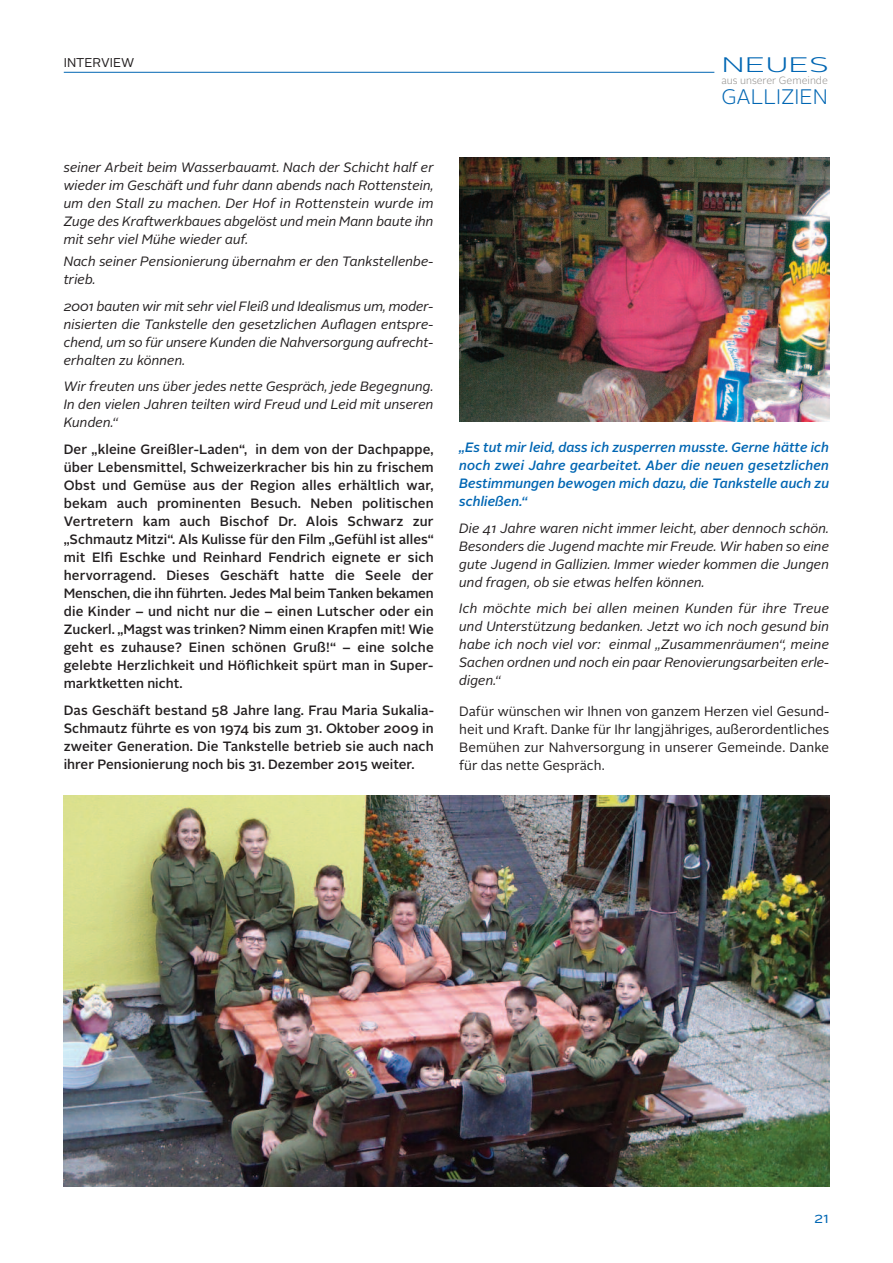
<style>
.page{position:relative;width:893px;height:1263px;background:#fff}
.page>*{position:absolute;margin:0;border:0;box-sizing:border-box;transform-origin:0 0}
.t1{font:300 21px "Alright Sans";color:#0166b3}
.t2{font:300 21px "Alright Sans";color:#0166b3;scale:1.55 1}
.t3{font:15px "Alright Sans";color:#0166b3}
.t4{font:italic 13.5px/18px "Alright Sans";letter-spacing:-.005em;color:#231f20;text-align:justify}
.t5{font:500 13.5px/18px "Alright Sans";color:#231f20;text-align:justify}
.t6{font:13.5px/18px "Alright Sans";letter-spacing:.01em;color:#231f20;text-align:justify}
.t7{font:italic 500 13.5px/18px "Alright Sans";color:#0166b3;text-align:justify}
.t8{font:12.75px "Alright Sans";color:#231f20}
.t9{font:300 10.5px "Alright Sans";color:#908e8b}
</style>
<div class="page">
<hr style="left:64px;top:72px;width:650px;height:1px;background:#0166b3">
<img style="left:459px;top:157px;width:370px;height:264px">
<img style="left:64px;top:795px;width:765px;height:391px">
<p class="t8" style="left:64px;top:58px;width:72px">INTErVIEW</p>
<p class="t4" style="left:64px;top:160px;width:371px">seiner Arbeit beim Wasserbauamt. Nach der Schicht half er wieder im Geschäft und fuhr dann abends nach Rottenstein, um den Stall zu machen. Der Hof in Rottenstein wurde im Zuge des Kraftwerkbaues abgelöst und mein Mann baute ihn mit sehr viel Mühe wieder auf.</p>
<p class="t4" style="left:64px;top:254px;width:371px">Nach seiner Pensionierung übernahm er den Tankstellenbe&shy;trieb.</p>
<p class="t4" style="left:64px;top:299px;width:371px">2001 bauten wir mit sehr viel Fleiß und Idealismus um, moder&shy;nisierten die Tankstelle den gesetzlichen Auflagen entspre&shy;chend, um so für unsere Kunden die Nahversorgung aufrecht&shy;erhalten zu können.</p>
<p class="t4" style="left:64px;top:379px;width:371px">Wir freuten uns über jedes nette Gespräch, jede Begegnung.<br>In den vielen Jahren teilten wird Freud und Leid mit unseren Kunden.“</p>
<p class="t5" style="left:64px;top:442px;width:371px">Der „kleine Greißler-Laden“, in dem von der Dachpappe, über Lebensmittel, Schweizerkracher bis hin zu frischem Obst und Gemüse aus der Region alles erhältlich war, bekam auch prominenten Besuch. Neben politischen Vertretern kam auch Bischof Dr. Alois Schwarz zur „Schmautz Mitzi“. Als Kulisse für den Film „Gefühl ist alles“ mit Elfi Eschke und Reinhard Fendrich eignete er sich hervorragend. Dieses Geschäft hatte die Seele der Menschen, die ihn führten. Jedes Mal beim Tanken bekamen die Kinder – und nicht nur die – einen Lutscher oder ein Zuckerl. „Magst was trinken? Nimm einen Krapfen mit! Wie geht es zuhause? Einen schönen Gruß!“ – eine solche gelebte Herzlichkeit und Höflichkeit spürt man in Super&shy;marktketten nicht.</p>
<p class="t5" style="left:64px;top:702px;width:372px">Das Geschäft bestand 58 Jahre lang. Frau Maria Sukalia-Schmautz führte es von 1974 bis zum 31. Oktober 2009 in zweiter Generation. Die Tankstelle betrieb sie auch nach ihrer Pensionierung noch bis 31. Dezember 2015 weiter.</p>
<h1 class="t2" style="left:721px;top:58px;width:71px">NEUES</h1>
<p class="t9" style="left:721px;top:77px;width:108px">aus unserer Gemeinde</p>
<h1 class="t1" style="left:721px;top:89px;width:108px">GALLIZIEN</h1>
<p class="t7" style="left:459px;top:440px;width:371px">„Es tut mir leid, dass ich zusperren musste. Gerne hätte ich noch zwei Jahre gearbeitet. Aber die neuen gesetzlichen Bestimmungen bewogen mich dazu, die Tankstelle auch zu schließen.“</p>
<p class="t4" style="left:459px;top:520px;width:371px">Die 41 Jahre waren nicht immer leicht, aber dennoch schön.<br>Besonders die Jugend machte mir Freude. Wir haben so eine gute Jugend in Gallizien. Immer wieder kommen die Jungen und fragen, ob sie etwas helfen können.</p>
<p class="t4" style="left:459px;top:601px;width:371px">Ich möchte mich bei allen meinen Kunden für ihre Treue und Unterstützung bedanken. Jetzt wo ich noch gesund bin habe ich noch viel vor: einmal „Zusammenräumen“, meine Sachen ordnen und noch ein paar Renovierungsarbeiten erle&shy;digen.“</p>
<p class="t6" style="left:459px;top:704px;width:371px">Dafür wünschen wir Ihnen von ganzem Herzen viel Gesund&shy;heit und Kraft. Danke für Ihr langjähriges, außerordentliches Bemühen zur Nahversorgung in unserer Gemeinde. Danke für das nette Gespräch.</p>
<p class="t3" style="left:814px;top:1213px;width:17px">21</p>
</div>
